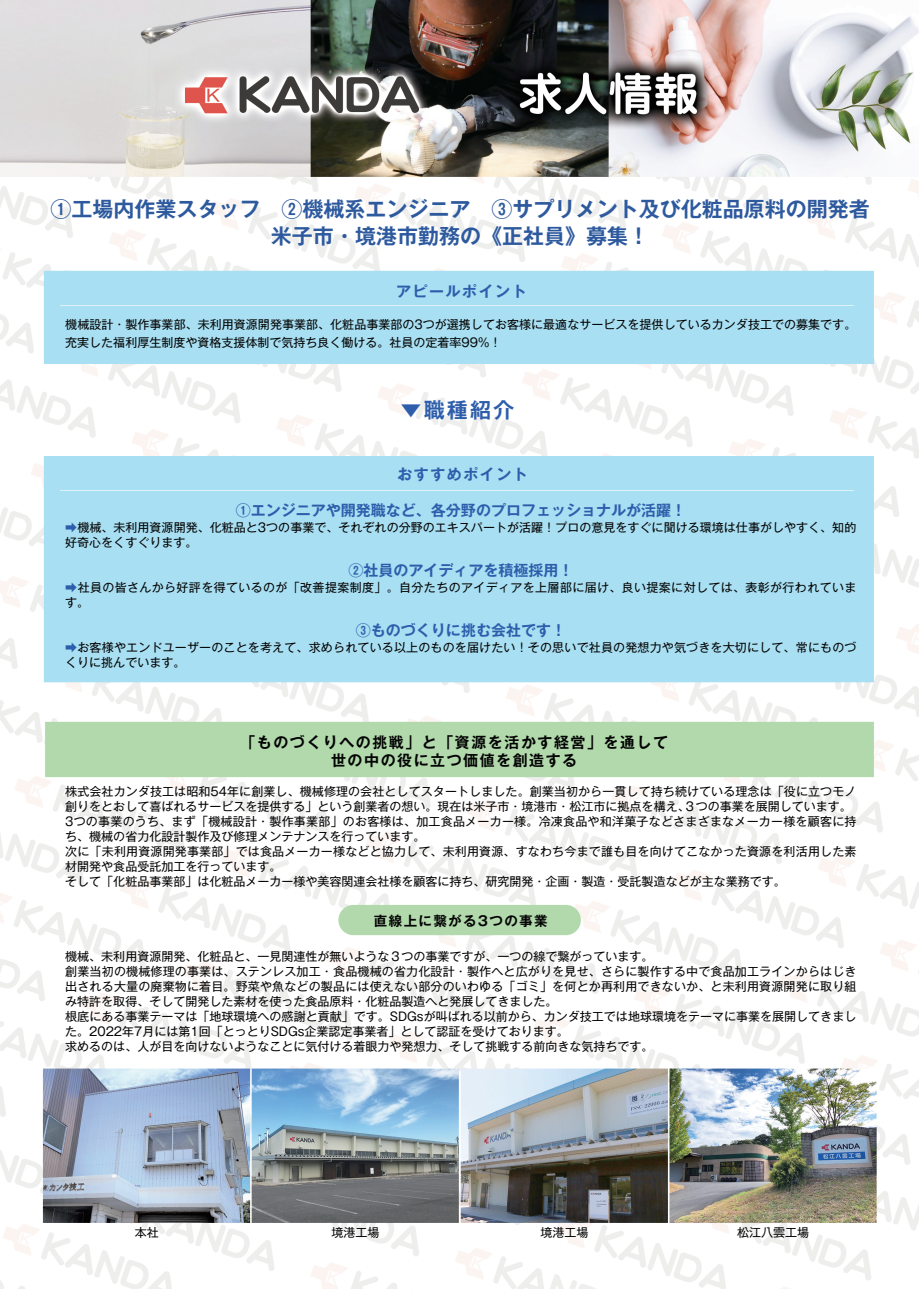
<style>
.page{position:relative;width:919px;height:1289px;background:#fff}
.page>*{position:absolute;margin:0;border:0;box-sizing:border-box;transform-origin:0 0}
.t1{font:700 21px/27px "Gothic MB101 Pro De";color:#2d5a9e;text-align:center}
.t2{font:700 21px "Gothic MB101 Pro De";color:#2d5eac}
.t3{font:700 15px "Gothic MB101 Pro De";color:#2d5eac}
.t4{font:700 15px/18px "Gothic MB101 Pro De";letter-spacing:.1em;color:#030303;text-align:center}
.t5{font:700 15px "Gothic MB101 Pro De";letter-spacing:.1em;color:#2d5eac}
.t6{font:700 13.5px "Gothic MB101 Pro De";letter-spacing:.1em;color:#030303}
.t7{font:12px/15px "Gothic MB101 Pro";letter-spacing:.005em;color:#030303}
.t8{font:12px/15px "Gothic MB101 Pro";letter-spacing:.03em;color:#030303}
.s1{color:#2d5eac}
</style>
<div class="page">
<img style="left:0;top:0;width:918px;height:1288px">
<h1 class="t1" style="left:50px;top:193px;width:821px">①工場内作業スタッフ　②機械系エンジニア　③サプリメント及び化粧品原料の開発者米子市・境港市勤務の《正社員》募集！</h1>
<p class="t5" style="left:396px;top:278px;width:132px">アピールポイント</p>
<p class="t7" style="left:65px;top:313px;width:792px;line-height:18px">機械設計・製作事業部、未利用資源開発事業部、化粧品事業部の3つが選携してお客様に最適なサービスを提供しているカンダ技工での募集です。充実した福利厚生制度や資格支援体制で気持ち良く働ける。社員の定着率99%！</p>
<h1 class="t2" style="left:400px;top:392px;width:115px">▼職種紹介</h1>
<p class="t5" style="left:397px;top:462px;width:132px">おすすめポイント</p>
<p class="t3" style="left:236px;top:498px;width:451px">①エンジニアや開発職など、各分野のプロフェッショナルが活躍！</p>
<p class="t7" style="left:65px;top:518px;width:792px"><span class="s1">➡</span>機械、未利用資源開発、化粧品と3つの事業で、それぞれの分野のエキスパートが活躍！プロの意見をすぐに聞ける環境は仕事がしやすく、知的好奇心をくすぐります。</p>
<p class="t3" style="left:348px;top:558px;width:226px">②社員のアイディアを積極採用！</p>
<p class="t8" style="left:65px;top:578px;width:792px"><span class="s1">➡</span>社員の皆さんから好評を得ているのが「改善提案制度」。自分たちのアイディアを上層部に届け、良い提案に対しては、表彰が行われています。</p>
<p class="t3" style="left:356px;top:618px;width:211px">③ものづくりに挑む会社です！</p>
<p class="t7" style="left:65px;top:638px;width:792px"><span class="s1">➡</span>お客様やエンドユーザーのことを考えて、求められている以上のものを届けたい！その思いで社員の発想力や気づきを大切にして、常にものづくりに挑んでいます。</p>
<p class="t4" style="left:240px;top:731px;width:429px">「ものづくりへの挑戦」と「資源を活かす経営」を通して世の中の役に立つ価値を創造する</p>
<p class="t7" style="left:65px;top:782px;width:792px">株式会社カンダ技工は昭和54年に創業し、機械修理の会社としてスタートしました。創業当初から一貫して持ち続けている理念は「役に立つモノ創りをとおして喜ばれるサービスを提供する」という創業者の想い。現在は米子市・境港市・松江市に拠点を構え、３つの事業を展開しています。3つの事業のうち、まず「機械設計・製作事業部」のお客様は、加工食品メーカー様。冷凍食品や和洋菓子などさまざまなメーカー様を顧客に持ち、機械の省力化設計製作及び修理メンテナンスを行っています。<br>次に「未利用資源開発事業部」では食品メーカー様などと協力して、未利用資源、すなわち今まで誰も目を向けてこなかった資源を利活用した素材開発や食品受託加工を行っています。<br>そして「化粧品事業部」は化粧品メーカー様や美容関連会社様を顧客に持ち、研究開発・企画・製造・受託製造などが主な業務です。</p>
<p class="t6" style="left:374px;top:909px;width:175px">直線上に繋がる3つの事業</p>
<p class="t7" style="left:65px;top:947px;width:792px">機械、未利用資源開発、化粧品と、一見関連性が無いような３つの事業ですが、一つの線で繋がっています。<br>創業当初の機械修理の事業は、ステンレス加工・食品機械の省力化設計・製作へと広がりを見せ、さらに製作する中で食品加工ラインからはじき出される大量の廃棄物に着目。野菜や魚などの製品には使えない部分のいわゆる「ゴミ」を何とか再利用できないか、と未利用資源開発に取り組み特許を取得、そして開発した素材を使った食品原料・化粧品製造へと発展してきました。<br>根底にある事業テーマは「地球環境への感謝と貢献」です。SDGsが叫ばれる以前から、カンダ技工では地球環境をテーマに事業を展開してきました。2022年7月には第1回「とっとりSDGs企業認定事業者」として認証を受けております。<br>求めるのは、人が目を向けないようなことに気付ける着眼力や発想力、そして挑戦する前向きな気持ちです。</p>
<p class="t7" style="left:135px;top:1223px;width:25px">本社</p>
<p class="t7" style="left:331px;top:1223px;width:49px">境港工場</p>
<p class="t7" style="left:540px;top:1223px;width:49px">境港工場</p>
<p class="t7" style="left:737px;top:1223px;width:73px">松江八雲工場</p>
</div>
